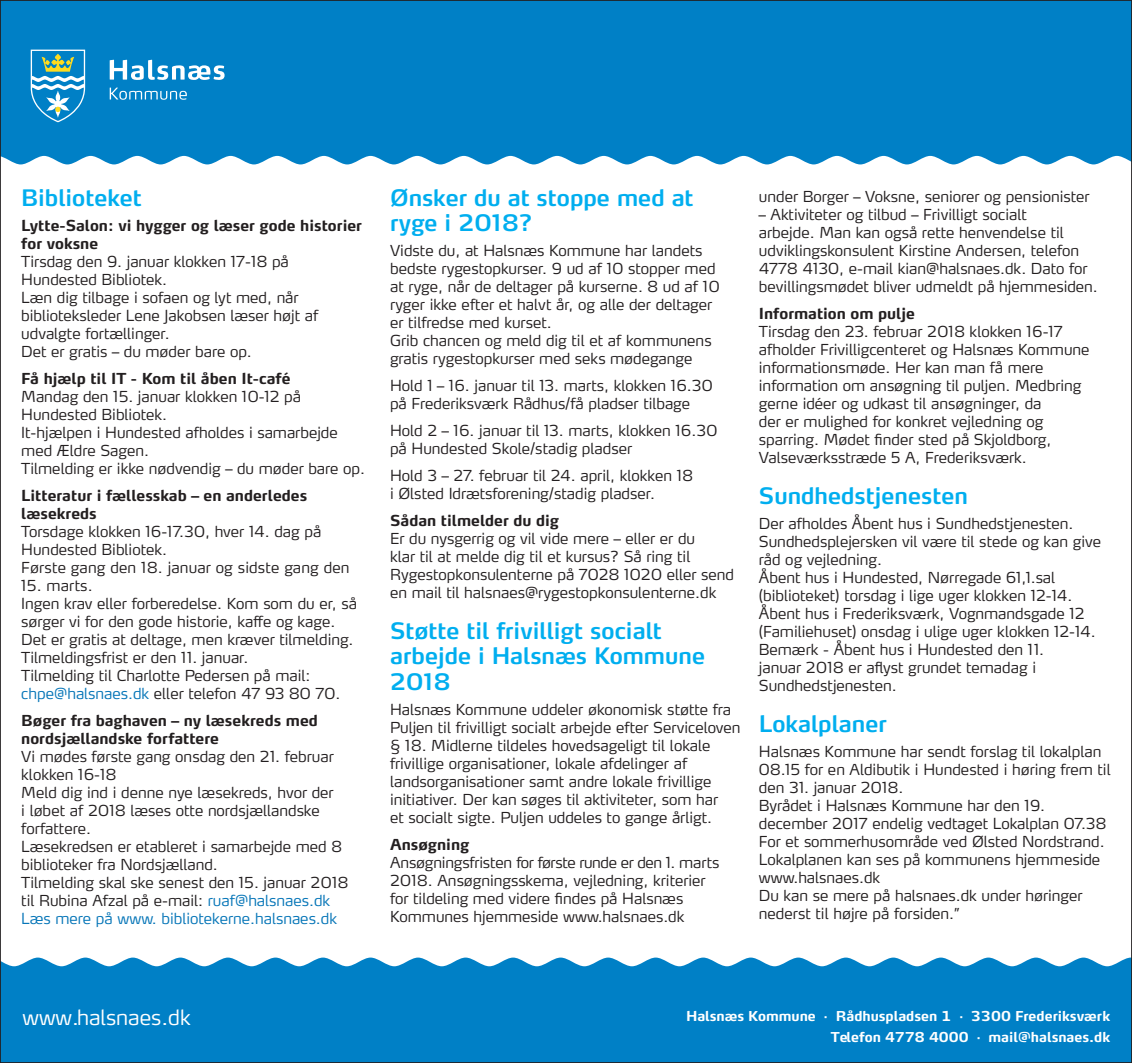
<style>
.page{position:relative;width:1132px;height:1063px;background:#fff}
.page>*{position:absolute;margin:0;border:0;box-sizing:border-box;transform-origin:0 0}
.t1{font:600 22.5px/25.5px "Max LF";color:#00aeef}
.t2{font:300 20.85px "Max TF";color:#fff}
.t3{font:300 15px/18px "Max LF";color:#231f20}
.t4{font:700 15px/18px "Max LF";color:#231f20}
.t5{font:700 13.5px/21px "Max TF";color:#fff;text-align:right}
.s1{color:#0776b8}
</style>
<div class="page">
<div style="left:0;top:955px;width:1131px;height:108px;background:#0080c6"></div>
<svg style="left:2px;top:955px;width:1127px;height:11px"></svg>
<div style="left:0;top:0;width:1131px;height:167px;background:#0080c6"></div>
<svg style="left:110px;top:60px;width:114px;height:20px"></svg>
<svg style="left:110px;top:88px;width:77px;height:12px"></svg>
<svg style="left:31px;top:50px;width:54px;height:72px"></svg>
<svg style="left:2px;top:156px;width:1127px;height:11px"></svg>
<h1 class="t1" style="left:21px;top:184px;width:122px">Biblioteket</h1>
<p class="t4" style="left:21px;top:216px;width:342px">Lytte-Salon: vi hygger og læser gode historier for voksne</p>
<p class="t3" style="left:21px;top:252px;width:298px">Tirsdag den 9. januar klokken 17-18 på Hundested Bibliotek.<br>Læn dig tilbage i sofaen og lyt med, når biblioteksleder Lene Jakobsen læser højt af udvalgte fortællinger.<br>Det er gratis – du møder bare op.</p>
<p class="t4" style="left:21px;top:369px;width:271px">Få hjælp til IT - Kom til åben It-café</p>
<p class="t3" style="left:21px;top:387px;width:345px">Mandag den 15. januar klokken 10-12 på Hundested Bibliotek.<br>It-hjælpen i Hundested afholdes i samarbejde med Ældre Sagen.<br>Tilmelding er ikke nødvendig – du møder bare op.</p>
<p class="t4" style="left:21px;top:486px;width:287px">Litteratur i fællesskab – en anderledes læsekreds</p>
<p class="t3" style="left:21px;top:522px;width:330px">Torsdage klokken 16-17.30, hver 14. dag på<br>Hundested Bibliotek.<br>Første gang den 18. januar og sidste gang den</p>
<p class="t3" style="left:21px;top:576px;width:337px">15. marts.<br>Ingen krav eller forberedelse. Kom som du er, så sørger vi for den gode historie, kaffe og kage.<br>Det er gratis at deltage, men kræver tilmelding.<br>Tilmeldingsfrist er den 11. januar.<br>Tilmelding til Charlotte Pedersen på mail: <span class="s1">chpe@halsnaes.dk</span> eller telefon 47 93 80 70.</p>
<p class="t4" style="left:21px;top:711px;width:298px">Bøger fra baghaven – ny læsekreds med nordsjællandske forfattere</p>
<p class="t3" style="left:21px;top:747px;width:328px">Vi mødes første gang onsdag den 21. februar klokken 16-18<br>Meld dig ind i denne nye læsekreds, hvor der<br>i løbet af 2018 læses otte nordsjællandske forfattere.<br>Læsekredsen er etableret i samarbejde med 8 biblioteker fra Nordsjælland.<br>Tilmelding skal ske senest den 15. januar 2018 til Rubina Afzal på e-mail: <span class="s1">ruaf@halsnaes.dk Læs mere på www. bibliotekerne.halsnaes.dk</span></p>
<h1 class="t1" style="left:390px;top:184px;width:305px">Ønsker du at stoppe med at ryge i 2018?</h1>
<p class="t3" style="left:390px;top:242px;width:331px">Vidste du, at Halsnæs Kommune har landets bedste rygestopkurser. 9 ud af 10 stopper med at ryge, når de deltager på kurserne. 8 ud af 10 ryger ikke efter et halvt år, og alle der deltager er tilfredse med kurset.<br>Grib chancen og meld dig til et af kommunens gratis rygestopkurser med seks mødegange</p>
<p class="t3" style="left:390px;top:377px;width:324px">Hold 1 – 16. januar til 13. marts, klokken 16.30 på Frederiksværk Rådhus/få pladser tilbage</p>
<p class="t3" style="left:390px;top:422px;width:328px">Hold 2 – 16. januar til 13. marts, klokken 16.30 på Hundested Skole/stadig pladser</p>
<p class="t3" style="left:390px;top:467px;width:304px">Hold 3 – 27. februar til 24. april, klokken 18 i Ølsted Idrætsforening/stadig pladser.</p>
<p class="t4" style="left:390px;top:512px;width:170px">Sådan tilmelder du dig</p>
<p class="t3" style="left:390px;top:530px;width:345px">Er du nysgerrig og vil vide mere – eller er du<br>klar til at melde dig til et kursus? Så ring til Rygestopkonsulenterne på 7028 1020 eller send en mail til halsnaes@rygestopkonsulenterne.dk</p>
<h1 class="t1" style="left:390px;top:617px;width:316px">Støtte til frivilligt socialt arbejde i Halsnæs Kommune<br>2018</h1>
<p class="t3" style="left:390px;top:700px;width:352px">Halsnæs Kommune uddeler økonomisk støtte fra Puljen til frivilligt socialt arbejde efter Serviceloven § 18. Midlerne tildeles hovedsageligt til lokale frivillige organisationer, lokale afdelinger af landsorganisationer samt andre lokale frivillige initiativer. Der kan søges til aktiviteter, som har<br>et socialt sigte. Puljen uddeles to gange årligt.</p>
<p class="t4" style="left:390px;top:835px;width:81px">Ansøgning</p>
<p class="t3" style="left:390px;top:853px;width:331px">Ansøgningsfristen for første runde er den 1. marts 2018. Ansøgningsskema, vejledning, kriterier for tildeling med videre findes på Halsnæs Kommunes hjemmeside www.halsnaes.dk</p>
<p class="t3" style="left:758px;top:188px;width:332px">under Borger – Voksne, seniorer og pensionister</p>
<p class="t3" style="left:758px;top:206px;width:340px">– Aktiviteter og tilbud – Frivilligt socialt<br>arbejde. Man kan også rette henvendelse til udviklingskonsulent Kirstine Andersen, telefon 4778 4130, e-mail kian@halsnaes.dk. Dato for bevillingsmødet bliver udmeldt på hjemmesiden.</p>
<p class="t4" style="left:758px;top:305px;width:157px">Information om pulje</p>
<p class="t3" style="left:758px;top:323px;width:332px">Tirsdag den 23. februar 2018 klokken 16-17 afholder Frivilligcenteret og Halsnæs Kommune informationsmøde. Her kan man få mere information om ansøgning til puljen. Medbring gerne idéer og udkast til ansøgninger, da<br>der er mulighed for konkret vejledning og sparring. Mødet finder sted på Skjoldborg, Valseværksstræde 5 A, Frederiksværk.</p>
<h1 class="t1" style="left:758px;top:483px;width:210px">Sundhedstjenesten</h1>
<p class="t3" style="left:758px;top:514px;width:343px">Der afholdes Åbent hus i Sundhedstjenesten.<br>Sundhedsplejersken vil være til stede og kan give råd og vejledning.<br>Åbent hus i Hundested, Nørregade 61,1.sal (biblioteket) torsdag i lige uger klokken 12-14.<br>Åbent hus i Frederiksværk, Vognmandsgade 12 (Familiehuset) onsdag i ulige uger klokken 12-14.<br>Bemærk - Åbent hus i Hundested den 11.<br>januar 2018 er aflyst grundet temadag i Sundhedstjenesten.</p>
<h1 class="t1" style="left:758px;top:710px;width:129px">Lokalplaner</h1>
<p class="t3" style="left:758px;top:742px;width:353px">Halsnæs Kommune har sendt forslag til lokalplan 08.15 for en Aldibutik i Hundested i høring frem til den 31. januar 2018.<br>Byrådet i Halsnæs Kommune har den 19. december 2017 endelig vedtaget Lokalplan 07.38<br>For et sommerhusområde ved Ølsted Nordstrand.<br>Lokalplanen kan ses på kommunens hjemmeside www.halsnaes.dk<br>Du kan se mere på halsnaes.dk under høringer nederst til højre på forsiden.”</p>
<h2 class="t2" style="left:22px;top:1004px;width:170px">www.halsnaes.dk</h2>
<p class="t5" style="left:685px;top:1005px;width:426px">Halsnæs Kommune · Rådhuspladsen 1 · 3300 Frederiksværk<br>Telefon 4778 4000 · mail@halsnaes.dk</p>
</div>
